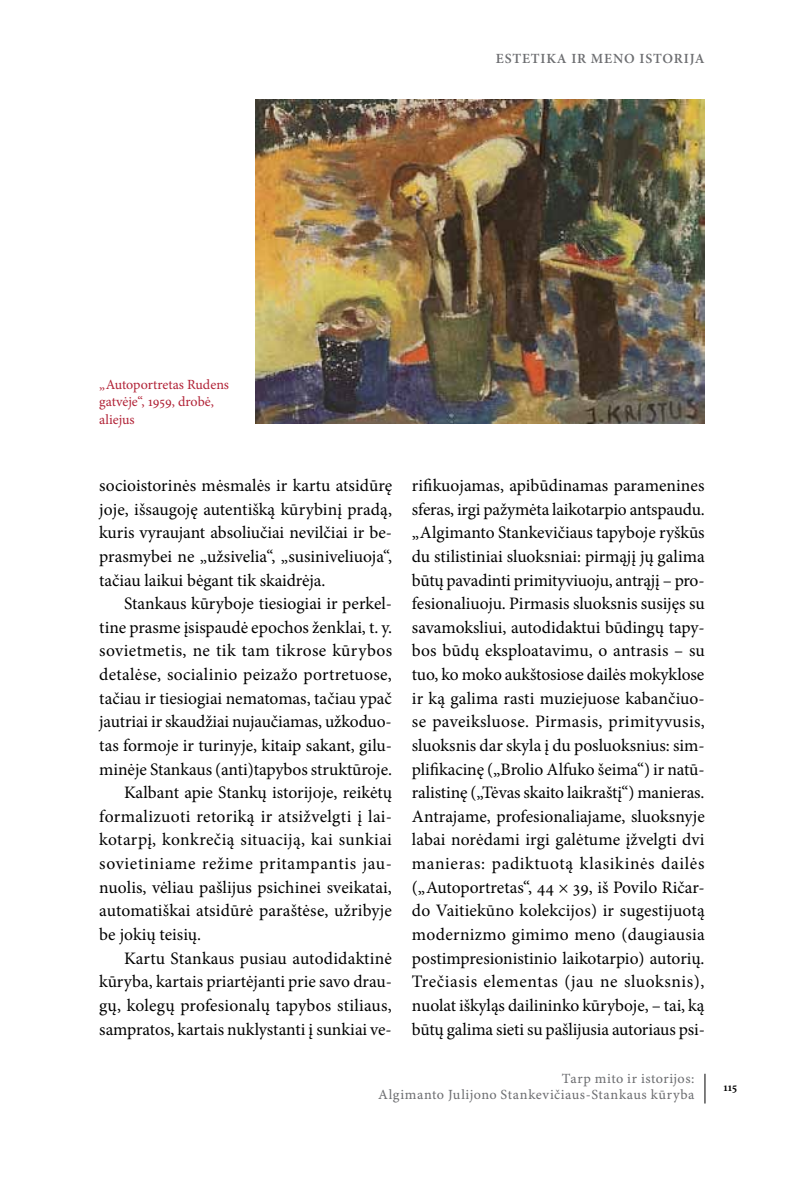
<style>
.page{position:relative;width:804px;height:1191px;background:#fff}
.page>*{position:absolute;margin:0;border:0;box-sizing:border-box;transform-origin:0 0}
.t1{font:17.5px/23.6px "Minion Pro";letter-spacing:.005em;color:#000;text-align:justify}
.t2{font:17.5px "Minion Pro";letter-spacing:.025em;color:#000}
.t3{font:17.5px "Minion Pro";letter-spacing:.035em;color:#000}
.t4{font:14px/15.8px "Minion Pro Capt";letter-spacing:.04em;color:#6d6e71;text-align:right}
.t5{font:14px/17.5px "Minion Pro";color:#b12236}
.t6{font:600 14px "Minion Pro";letter-spacing:.06em;color:#6d6e71}
.t7{font:600 12.25px "Minion Pro";color:#000}
</style>
<div class="page">
<hr style="left:704px;top:1073px;width:1px;height:30px;background:#000">
<img style="left:255px;top:99px;width:449px;height:325px">
<p class="t6" style="left:496px;top:49px;width:210px">ESTETIKA IR MENO ISTORIJA</p>
<p class="t5" style="left:99px;top:376px;width:131px">„Autoportretas Rudens gatvėje“, 1959, drobė, aliejus</p>
<p class="t1" style="left:99px;top:473px;width:294px">socioistorinės mėsmalės ir kartu atsidūrę joje, išsaugoję autentišką kūrybinį pradą, kuris vyraujant absoliučiai nevilčiai ir be&shy;prasmybei ne „užsivelia“, „susiniveliuoja“, tačiau laikui bėgant tik skaidrėja.</p>
<p class="t1" style="left:124px;top:592px;width:269px">Stankaus kūryboje tiesiogiai ir perkel-</p>
<p class="t1" style="left:99px;top:615px;width:294px">tine prasme įsispaudė epochos ženklai, t. y.</p>
<p class="t1" style="left:99px;top:639px;width:294px">sovietmetis, ne tik tam tikrose kūrybos</p>
<p class="t1" style="left:99px;top:662px;width:294px">detalėse, socialinio peizažo portretuose,</p>
<p class="t1" style="left:99px;top:686px;width:294px">tačiau ir tiesiogiai nematomas, tačiau ypač</p>
<p class="t1" style="left:99px;top:710px;width:294px">jautriai ir skaudžiai nujaučiamas, užkoduo-</p>
<p class="t1" style="left:99px;top:733px;width:294px">tas formoje ir turinyje, kitaip sakant, gilu-</p>
<p class="t1" style="left:99px;top:757px;width:294px">minėje Stankaus (anti)tapybos struktūroje.</p>
<p class="t1" style="left:124px;top:781px;width:269px">Kalbant apie Stankų istorijoje, reikėtų</p>
<p class="t1" style="left:99px;top:804px;width:294px">formalizuoti retoriką ir atsižvelgti į lai-</p>
<p class="t2" style="left:99px;top:828px;width:294px">kotarpį, konkrečią situaciją, kai sunkiai</p>
<p class="t3" style="left:99px;top:851px;width:294px">sovietiniame režime pritampantis jau-</p>
<p class="t1" style="left:99px;top:875px;width:294px">nuolis, vėliau pašlijus psichinei sveikatai,</p>
<p class="t1" style="left:99px;top:899px;width:294px">automatiškai atsidūrė paraštėse, užribyje</p>
<p class="t1" style="left:99px;top:922px;width:103px">be jokių teisių.</p>
<p class="t1" style="left:124px;top:946px;width:269px">Kartu Stankaus pusiau autodidaktinė</p>
<p class="t1" style="left:99px;top:970px;width:294px">kūryba, kartais priartėjanti prie savo drau-</p>
<p class="t1" style="left:99px;top:993px;width:294px">gų, kolegų profesionalų tapybos stiliaus,</p>
<p class="t1" style="left:99px;top:1017px;width:294px">sampratos, kartais nuklystanti į sunkiai ve-</p>
<p class="t1" style="left:412px;top:473px;width:294px">rifikuojamas, apibūdinamas paramenines sferas, irgi pažymėta laikotarpio antspaudu. „Algimanto Stankevičiaus tapyboje ryškūs du stilistiniai sluoksniai: pirmąjį jų galima būtų pavadinti primityviuoju, antrąjį – pro&shy;fesionaliuoju. Pirmasis sluoksnis susijęs su savamoksliui, autodidaktui būdingų tapy&shy;bos būdų eksploatavimu, o antrasis – su tuo, ko moko aukštosiose dailės mokyklose ir ką galima rasti muziejuose kabančiuo&shy;se paveiksluose. Pirmasis, primityvusis, sluoksnis dar skyla į du posluoksnius: sim&shy;plifikacinę („Brolio Alfuko šeima“) ir natū&shy;ralistinę („Tėvas skaito laikraštį“) manieras.<br>Antrajame, profesionaliajame, sluoksnyje labai norėdami irgi galėtume įžvelgti dvi manieras: padiktuotą klasikinės dailės („Autoportretas“, 44 × 39, iš Povilo Ričar&shy;do Vaitiekūno kolekcijos) ir sugestijuotą modernizmo gimimo meno (daugiausia postimpresionistinio laikotarpio) autorių.<br>Trečiasis elementas (jau ne sluoksnis), nuolat iškyląs dailininko kūryboje, – tai, ką būtų galima sieti su pašlijusia autoriaus psi-</p>
<p class="t4" style="left:378px;top:1071px;width:318px">Tarp mito ir istorijos:<br>Algimanto Julijono Stankevičiaus-Stankaus kūryba</p>
<p class="t7" style="left:723px;top:1078px;width:15px">115</p>
</div>
